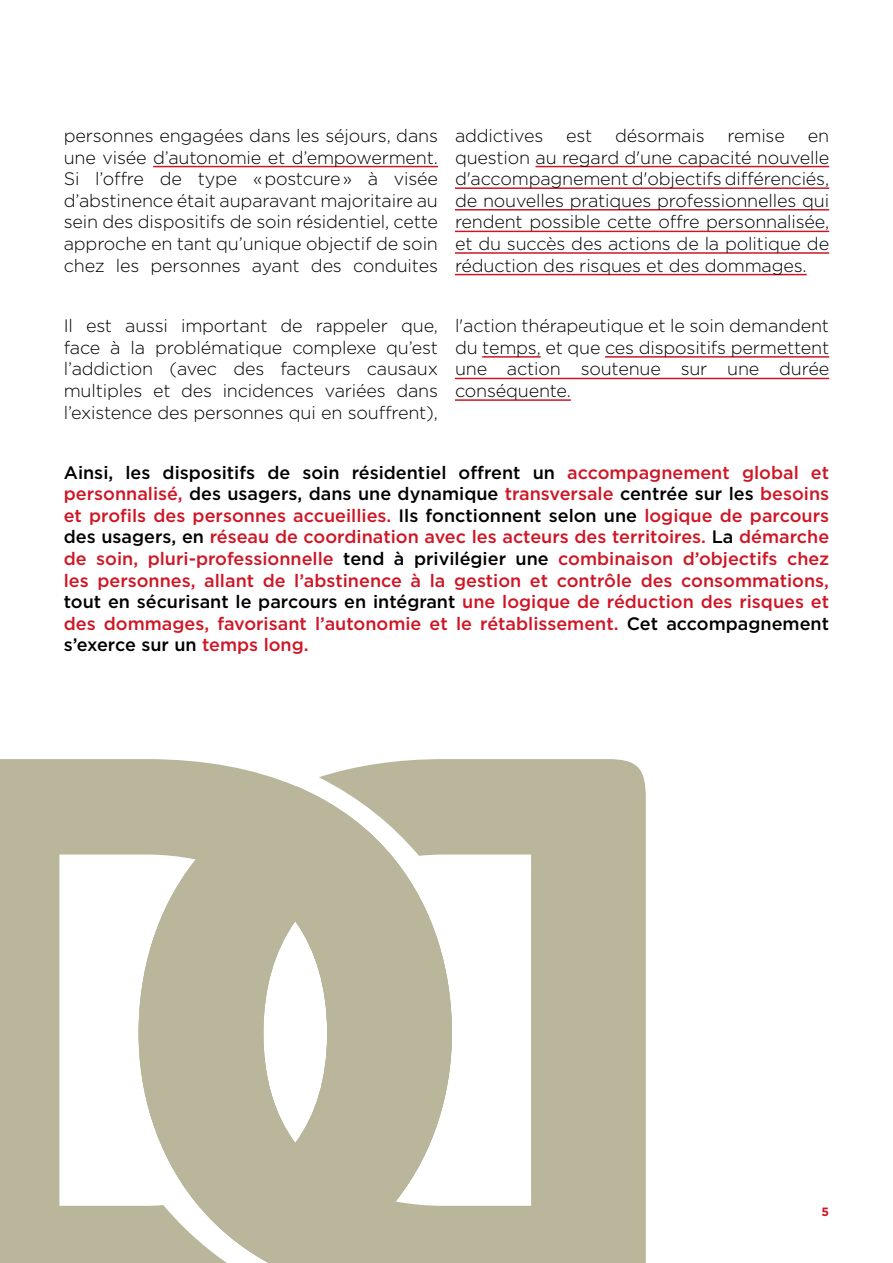
<style>
.page{position:relative;width:893px;height:1263px;background:#fff}
.page>*{position:absolute;margin:0;border:0;box-sizing:border-box;transform-origin:0 0}
.t1{font:300 18px/21.6px "Gotham";letter-spacing:-.01em;color:#000;text-align:justify}
.t2{font:500 18px/21.6px "Gotham";color:#ce1625;text-align:justify}
.t3{font:700 12px "Gotham";color:#ce1625}
.s1{color:#000}
</style>
<div class="page">
<hr style="left:153px;top:166px;width:285px;height:1px;background:#ce1625">
<hr style="left:535px;top:166px;width:294px;height:1px;background:#ce1625">
<hr style="left:455px;top:187px;width:374px;height:2px;background:#ce1625">
<hr style="left:455px;top:209px;width:374px;height:2px;background:#ce1625">
<hr style="left:455px;top:231px;width:374px;height:1px;background:#ce1625">
<hr style="left:455px;top:252px;width:374px;height:2px;background:#ce1625">
<hr style="left:455px;top:274px;width:352px;height:1px;background:#ce1625">
<hr style="left:482px;top:356px;width:59px;height:2px;background:#ce1625">
<hr style="left:605px;top:356px;width:224px;height:2px;background:#ce1625">
<hr style="left:455px;top:378px;width:374px;height:1px;background:#ce1625">
<hr style="left:455px;top:399px;width:116px;height:2px;background:#ce1625">
<svg style="left:452px;top:759px;width:194px;height:504px;fill:#bab69c"></svg>
<svg style="left:0;top:759px;width:452px;height:504px;fill:#bab69c"></svg>
<svg style="left:139px;top:859px;width:257px;height:404px;fill:#bab69c"></svg>
<svg style="left:196px;top:786px;width:256px;height:415px;fill:#bab69c"></svg>
<p class="t1" style="left:64px;top:124px;width:376px">personnes engagées dans les séjours, dans une visée d’autonomie et d’empowerment.<br>Si l’offre de type « postcure » à visée d’abstinence était auparavant majoritaire au sein des dispositifs de soin résidentiel, cette approche en tant qu’unique objectif de soin chez les personnes ayant des conduites</p>
<p class="t1" style="left:455px;top:124px;width:90px">addictives</p>
<p class="t1" style="left:566px;top:124px;width:28px">est</p>
<p class="t1" style="left:615px;top:124px;width:91px">désormais</p>
<p class="t1" style="left:727px;top:124px;width:59px">remise</p>
<p class="t1" style="left:455px;top:124px;width:376px;text-indent:353px">en question au regard d'une capacité nouvelle d'accompagnement d'objectifs différenciés, de nouvelles pratiques professionnelles qui rendent possible cette offre personnalisée, et du succès des actions de la politique de réduction des risques et des dommages.</p>
<p class="t1" style="left:64px;top:315px;width:376px">Il est aussi important de rappeler que, face à la problématique complexe qu’est l’addiction (avec des facteurs causaux multiples et des incidences variées dans l’existence des personnes qui en souffrent),</p>
<p class="t1" style="left:455px;top:315px;width:376px">l'action thérapeutique et le soin demandent du temps, et que ces dispositifs permettent une action soutenue sur une durée conséquente.</p>
<p class="t2" style="left:64px;top:461px;width:767px"><span class="s1">Ainsi, les dispositifs de soin résidentiel offrent un</span> accompagnement global et personnalisé, <span class="s1">des usagers, dans une dynamique</span> transversale <span class="s1">centrée sur les</span> besoins et profils des personnes accueillies. <span class="s1">Ils fonctionnent selon une</span> logique de parcours <span class="s1">des usagers, en</span> réseau de coordination avec les acteurs des territoires. <span class="s1">La</span> démarche de soin, pluri-professionnelle <span class="s1">tend à privilégier une</span> combinaison d’objectifs chez les personnes, allant de l’abstinence à la gestion et contrôle des consommations, <span class="s1">tout en sécurisant le parcours en intégrant</span> une logique de réduction des risques et des dommages, favorisant l’autonomie et le rétablissement. <span class="s1">Cet accompagnement s’exerce sur un</span> temps long.</p>
<p class="t3" style="left:822px;top:1204px;width:9px">5</p>
</div>
